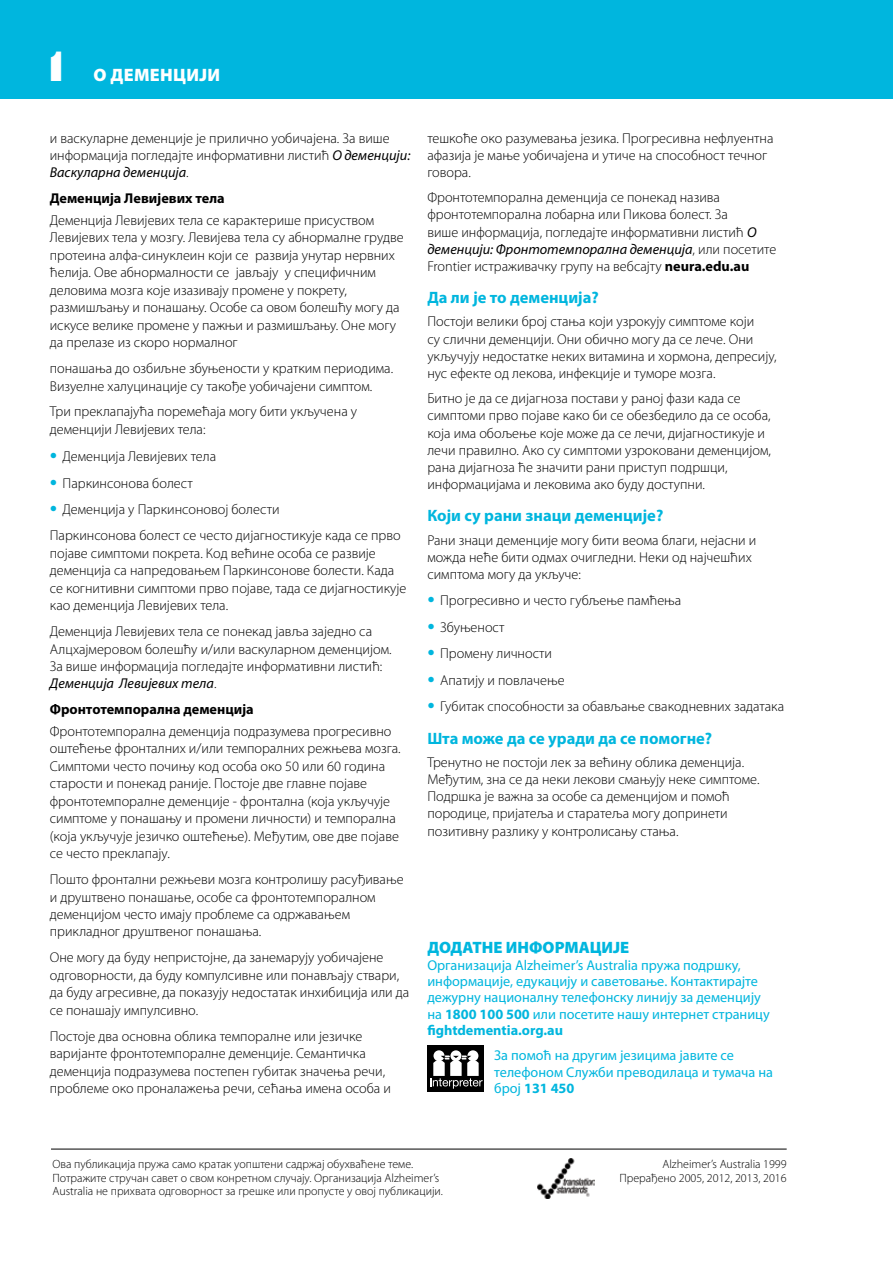
<style>
.page{position:relative;width:893px;height:1263px;background:#fff}
.page>*{position:absolute;margin:0;border:0;box-sizing:border-box;transform-origin:0 0}
.t1{font:900 42px "Augustus";color:#fff}
.t2{font:900 18px "Myriad Pro";letter-spacing:.02em;color:#fff}
.t3{font:700 16.5px "Myriad Pro";color:#00b6de}
.t4{font:900 16.5px "Myriad Pro";color:#00b6de}
.t5{font:300 14.25px/17.4px "Myriad Pro";color:#000}
.t6{font:14.25px/16.4px "Myriad Pro";color:#00b6de}
.t7{font:700 14.25px "Myriad Pro";color:#000}
.t8{font:300 12px/13.8px "Myriad Pro";color:#000}
.s1{font-weight:400;font-style:italic}
.s2{font-family:"Univers";font-size:15px;color:#00b6de}
.s3{font-weight:700}
</style>
<div class="page">
<hr style="left:51px;top:1149px;width:736px;height:1px;background:#000">
<div style="left:0;top:0;width:893px;height:99px;background:#00b6de"></div>
<div style="left:427px;top:1046px;width:57px;height:46px;background:#000"></div>
<div style="left:467px;top:1050px;width:11px;height:11px;background:#fff;border-radius:50%"></div>
<div style="left:433px;top:1050px;width:11px;height:11px;background:#fff;border-radius:50%"></div>
<div style="left:450px;top:1050px;width:11px;height:11px;background:#fff;border-radius:50%"></div>
<svg style="left:430px;top:1055px;width:53px;height:34px"></svg>
<img style="left:537px;top:1158px;width:58px;height:40px">
<h1 class="t1" style="left:48px;top:41px;width:18px">1</h1>
<p class="t2" style="left:93px;top:63px;width:128px">О ДЕМЕНЦИЈИ</p>
<p class="t5" style="left:50px;top:129px;width:362px">и васкуларне деменције је прилично уобичајена. За више информација погледајте информативни листић <span class="s1">О деменцији:<br>Васкуларна деменција</span>.</p>
<p class="t7" style="left:50px;top:189px;width:176px">Деменција Левијевих тела</p>
<p class="t5" style="left:50px;top:211px;width:355px">Деменција Левијевих тела се карактерише присуством Левијевих тела у мозгу. Левијева тела су абнормалне грудве протеина алфа-синуклеин који се развија унутар нервних ћелија. Ове абнормалности се јављају у специфичним деловима мозга које изазивају промене у покрету, размишљању и понашању. Особе са овом болешћу могу да искусе велике промене у пажњи и размишљању. Оне могу да прелазе из скоро нормалног</p>
<p class="t5" style="left:50px;top:359px;width:345px">понашања до озбиљне збуњености у кратким периодима.<br>Визуелне халуцинације су такође уобичајени симптом.</p>
<p class="t5" style="left:50px;top:403px;width:309px">Три преклапајућа поремећаја могу бити укључена у деменцији Левијевих тела:</p>
<p class="t5" style="left:50px;top:447px;width:168px"><span class="s2">•</span> Деменција Левијевих тела</p>
<p class="t5" style="left:50px;top:474px;width:145px"><span class="s2">•</span> Паркинсонова болест</p>
<p class="t5" style="left:50px;top:496px;width:352px;line-height:26px"><span class="s2">•</span> Деменција у Паркинсоновој болести<br>Паркинсонова болест се често дијагностикује када се прво</p>
<p class="t5" style="left:50px;top:544px;width:358px">појаве симптоми покрета. Код већине особа се развије деменција са напредовањем Паркинсонове болести. Када се когнитивни симптоми прво појаве, тада се дијагностикује као деменција Левијевих тела.</p>
<p class="t5" style="left:50px;top:622px;width:343px">Деменција Левијевих тела се понекад јавља заједно са Алцхајмеровом болешћу и/или васкуларном деменцијом.<br>За више информација погледајте информативни листић:<br><span class="s1">Деменција Левијевих тела</span>.</p>
<p class="t7" style="left:50px;top:700px;width:205px">Фронтотемпорална деменција</p>
<p class="t5" style="left:50px;top:722px;width:352px">Фронтотемпорална деменција подразумева прогресивно оштећење фронталних и/или темпоралних режњева мозга.<br>Симптоми често почињу код особа око 50 или 60 година старости и понекад раније. Постоје две главне појаве фронтотемпоралне деменције - фронтална (која укључује симптоме у понашању и промени личности) и темпорална (која укључује језичко оштећење). Међутим, ове две појаве се често преклапају.</p>
<p class="t5" style="left:50px;top:870px;width:355px">Пошто фронтални режњеви мозга контролишу расуђивање и друштвено понашање, особе са фронтотемпоралном деменцијом често имају проблеме са одржавањем прикладног друштвеног понашања.</p>
<p class="t5" style="left:50px;top:949px;width:361px">Онe могу да буду непристојнe, да занемарују уобичајене одговорности, да буду компулсивнe или понављају ствари, да буду агресивнe, да показују недостатак инхибиција или да се понашају импулсивно.</p>
<p class="t5" style="left:50px;top:1027px;width:343px">Постоје два основна облика темпоралне или језичке варијанте фронтотемпоралне деменције. Семантичка деменција подразумева постепен губитак значења речи, проблеме око проналажења речи, сећања имена особа и</p>
<p class="t5" style="left:427px;top:129px;width:348px">тешкоће око разумевања језика. Прогресивна нефлуентна афазија је мање уобичајена и утиче на способност течног говора.</p>
<p class="t5" style="left:427px;top:189px;width:350px">Фронтотемпорална деменција се понекад назива фронтотемпорална лобарна или Пикова болест. За<br>више информација, погледајте информативни листић <span class="s1">О деменцији: Фронтотемпорална деменција</span>, или посетите Frontier истраживачку групу на вебсајту <span class="s3">neura.edu.au</span></p>
<p class="t3" style="left:427px;top:287px;width:173px">Да ли је то деменција?</p>
<p class="t5" style="left:427px;top:313px;width:351px">Постоји велики број стања који узрокују симптоме који<br>су слични деменцији. Они обично могу да се лече. Они укључују недостатке неких витамина и хормона, депресију, нус ефекте од лекова, инфекције и туморе мозга.</p>
<p class="t5" style="left:427px;top:390px;width:345px">Битно је да се дијагноза постави у раној фази када се симптоми прво појаве како би се обезбедило да се особа, која има обољење које може да се лечи, дијагностикује и лечи правилно. Ако су симптоми узроковани деменцијом, рана дијагноза ће значити рани приступ подршци, информацијама и лековима ако буду доступни.</p>
<p class="t3" style="left:427px;top:505px;width:237px">Који су рани знаци деменције?</p>
<p class="t5" style="left:427px;top:531px;width:331px">Рани знаци деменције могу бити веома благи, нејасни и можда неће бити одмах очигледни. Неки од најчешћих симптома могу да укључе:</p>
<p class="t5" style="left:427px;top:592px;width:255px"><span class="s2">•</span> Прогресивно и често губљење памћења</p>
<p class="t5" style="left:427px;top:618px;width:79px"><span class="s2">•</span> Збуњеност</p>
<p class="t5" style="left:427px;top:645px;width:126px"><span class="s2">•</span> Промену личности</p>
<p class="t5" style="left:427px;top:671px;width:139px"><span class="s2">•</span> Апатију и повлачење</p>
<p class="t5" style="left:427px;top:698px;width:358px"><span class="s2">•</span> Губитак способности за обављање свакодневних задатака</p>
<p class="t3" style="left:427px;top:727px;width:286px">Шта може да се уради да се помогне?</p>
<p class="t5" style="left:427px;top:754px;width:334px">Тренутно не постоји лек за већину облика деменција.<br>Међутим, зна се да неки лекови смањују неке симптоме.<br>Подршка је важна за особе са деменцијом и помоћ породице, пријатеља и старатеља могу допринети позитивну разлику у контролисању стања.</p>
<p class="t4" style="left:427px;top:937px;width:204px">ДОДАТНЕ ИНФОРМАЦИЈЕ</p>
<p class="t6" style="left:427px;top:956px;width:344px">Организација Alzheimer’s Australia пружа подршку, информације, едукацију и саветовање. Контактирајте дежурну националну телефонску линију за деменцију на <span class="s3">1800 100 500</span> или посетите нашу интернет страницу <span class="s3">fightdementia.org.au</span></p>
<p class="t6" style="left:494px;top:1047px;width:280px">За помоћ на другим језицима јавите се телефоном Служби преводилаца и тумача на број <span class="s3">131 450</span></p>
<p class="t8" style="left:52px;top:1157px;width:392px">Ова публикација пружа само кратак уопштени садржај обухваћене теме.<br>Потражите стручан савет о свом конретном случају. Организација Alzheimer’s<br>Australia не прихвата одговорност за грешке или пропусте у овој публикацији.</p>
<p class="t8" style="left:619px;top:1157px;width:169px;text-align:right">Alzheimer’s Australia 1999<br>Прерађено 2005, 2012, 2013, 2016</p>
</div>
